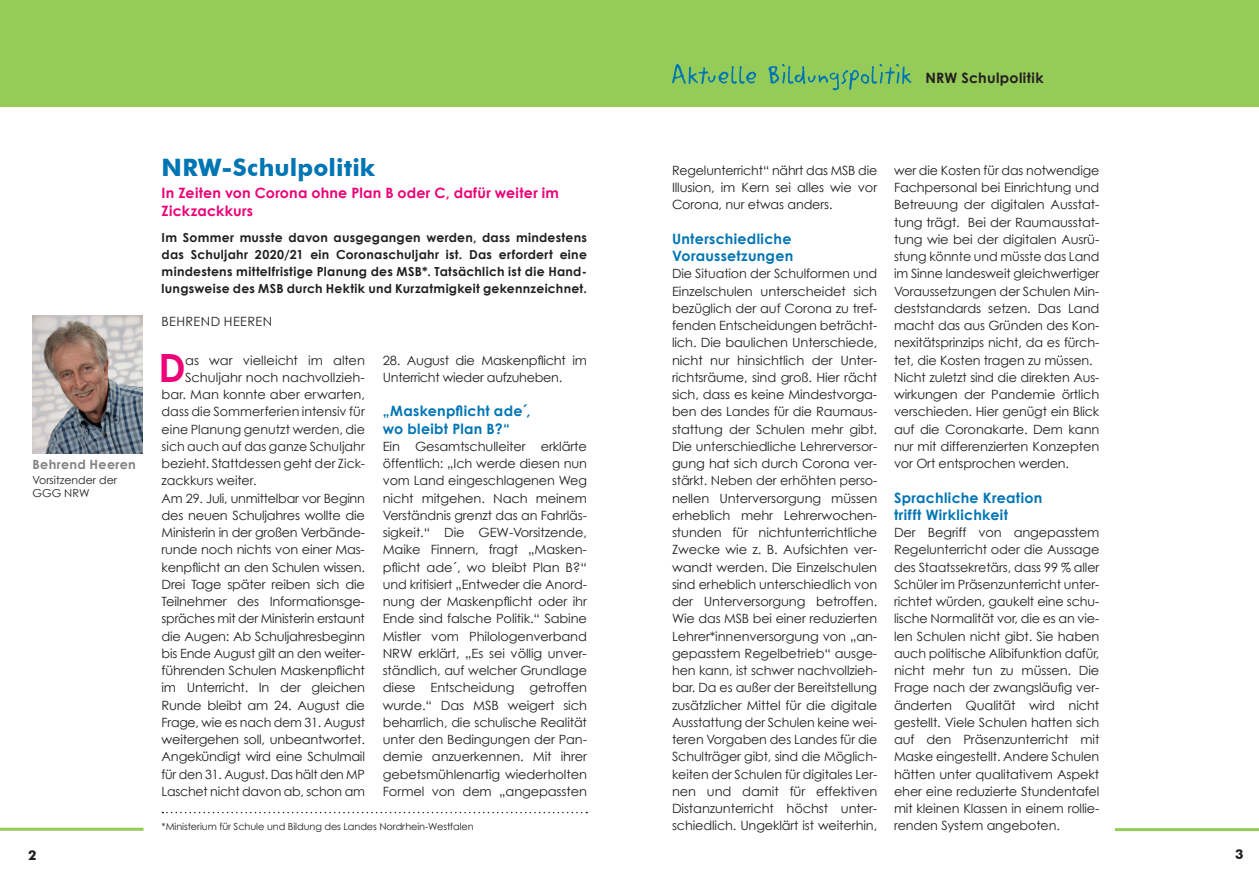
<style>
.page{position:relative;width:1259px;height:893px;background:#fff}
.page>*{position:absolute;margin:0;border:0;box-sizing:border-box;transform-origin:0 0}
.t1{font:700 39px "Century Gothic";color:#ed0277}
.t2{font:700 24px "Futura BT";letter-spacing:.005em;color:#0075b4}
.t3{font:700 14.25px/17.2px "Century Gothic";letter-spacing:.02em;color:#0075b4}
.t4{font:700 14.25px/18px "Century Gothic";letter-spacing:.015em;color:#ed0277}
.t5{font:700 14.25px "Century Gothic";letter-spacing:.025em;color:#231f20}
.t6{font:700 13.5px "Futura BT";color:#231f20}
.t7{font:12.75px/17.2px "Century Gothic";letter-spacing:-.01em;color:#231f20;text-align:justify}
.t8{font:12.75px "Century Gothic";letter-spacing:.03em;color:#231f20}
.t9{font:700 12.75px "Century Gothic";letter-spacing:.02em;color:#808285}
.t10{font:700 12.45px/17.2px "Century Gothic";letter-spacing:.02em;color:#231f20;text-align:justify}
.t11{font:10.95px/12.8px "Century Gothic";color:#231f20}
.t12{font:9.75px "Century Gothic";letter-spacing:-.01em;color:#231f20}
</style>
<div class="page">
<div style="left:0;top:0;width:1259px;height:107px;background:#95cb58"></div>
<hr style="left:0;top:828px;width:144px;height:3px;background:#95cb58">
<hr style="left:1115px;top:828px;width:144px;height:3px;background:#95cb58">
<svg style="left:672px;top:64px;width:239px;height:26px"></svg>
<img style="left:33px;top:315px;width:110px;height:138px">
<svg style="left:162px;top:812px;width:425px;height:1px"></svg>
<p class="t9" style="left:33px;top:456px;width:105px">Behrend Heeren</p>
<p class="t11" style="left:33px;top:473px;width:86px">Vorsitzender der<br>GGG NRW</p>
<h2 class="t2" style="left:162px;top:152px;width:215px">NRW-Schulpolitik</h2>
<p class="t4" style="left:162px;top:183px;width:399px">In Zeiten von Corona ohne Plan B oder C, dafür weiter im<br>Zickzackkurs</p>
<p class="t10" style="left:162px;top:228px;width:427px">Im Sommer musste davon ausgegangen werden, dass mindestens das Schuljahr 2020/21 ein Coronaschuljahr ist. Das erfordert eine mindestens mittelfristige Planung des MSB*. Tatsächlich ist die Hand&shy;lungsweise des MSB durch Hektik und Kurzatmigkeit gekennzeichnet.</p>
<p class="t8" style="left:162px;top:313px;width:112px">BEHREND HEEREN</p>
<h1 class="t1" style="left:158px;top:343px;width:29px">D</h1>
<p class="t7" style="left:185px;top:351px;width:181px">as war vielleicht im alten</p>
<p class="t7" style="left:383px;top:351px;width:206px">28. August die Maskenpflicht im<br>Unterricht wieder aufzuheben.</p>
<p class="t3" style="left:383px;top:402px;width:149px">„Maskenpflicht ade´, wo bleibt Plan B?“</p>
<p class="t7" style="left:383px;top:437px;width:206px">Ein Gesamtschulleiter erklärte öffentlich: „Ich werde diesen nun vom Land eingeschlagenen Weg nicht mitgehen. Nach meinem Verständnis grenzt das an Fahrläs&shy;sigkeit.“ Die GEW-Vorsitzende, Maike Finnern, fragt „Masken&shy;pflicht ade´, wo bleibt Plan B?“ und kritisiert „Entweder die Anord&shy;nung der Maskenpflicht oder ihr Ende sind falsche Politik.“ Sabine Mistler vom Philologenverband NRW erklärt, „Es sei völlig unver&shy;ständlich, auf welcher Grundlage diese Entscheidung getroffen wurde.“ Das MSB weigert sich beharrlich, die schulische Realität unter den Bedingungen der Pan&shy;demie anzuerkennen. Mit ihrer gebetsmühlenartig wiederholten Formel von dem „angepassten</p>
<p class="t7" style="left:185px;top:368px;width:181px">Schuljahr noch nachvollzieh-</p>
<p class="t7" style="left:162px;top:386px;width:205px">bar. Man konnte aber erwarten,</p>
<p class="t7" style="left:162px;top:403px;width:205px">dass die Sommerferien intensiv für</p>
<p class="t7" style="left:162px;top:420px;width:205px">eine Planung genutzt werden, die</p>
<p class="t7" style="left:162px;top:437px;width:205px">sich auch auf das ganze Schuljahr</p>
<p class="t7" style="left:162px;top:455px;width:205px">bezieht. Stattdessen geht der Zick-</p>
<p class="t7" style="left:162px;top:472px;width:96px">zackkurs weiter.</p>
<p class="t7" style="left:162px;top:489px;width:205px">Am 29. Juli, unmittelbar vor Beginn</p>
<p class="t7" style="left:162px;top:506px;width:205px">des neuen Schuljahres wollte die</p>
<p class="t7" style="left:162px;top:524px;width:205px">Ministerin in der großen Verbände-</p>
<p class="t7" style="left:162px;top:541px;width:205px">runde noch nichts von einer Mas-</p>
<p class="t7" style="left:162px;top:558px;width:205px">kenpflicht an den Schulen wissen.</p>
<p class="t7" style="left:162px;top:575px;width:205px">Drei Tage später reiben sich die</p>
<p class="t7" style="left:162px;top:593px;width:205px">Teilnehmer des Informationsge-</p>
<p class="t7" style="left:162px;top:610px;width:205px">spräches mit der Ministerin erstaunt</p>
<p class="t7" style="left:162px;top:627px;width:205px">die Augen: Ab Schuljahresbeginn</p>
<p class="t7" style="left:162px;top:644px;width:205px">bis Ende August gilt an den weiter-</p>
<p class="t7" style="left:162px;top:662px;width:205px">führenden Schulen Maskenpflicht</p>
<p class="t7" style="left:162px;top:679px;width:205px">im Unterricht. In der gleichen</p>
<p class="t7" style="left:162px;top:696px;width:205px">Runde bleibt am 24. August die</p>
<p class="t7" style="left:162px;top:713px;width:205px">Frage, wie es nach dem 31. August</p>
<p class="t7" style="left:162px;top:731px;width:205px">weitergehen soll, unbeantwortet.</p>
<p class="t7" style="left:162px;top:748px;width:205px">Angekündigt wird eine Schulmail</p>
<p class="t7" style="left:162px;top:765px;width:205px">für den 31. August. Das hält den MP</p>
<p class="t7" style="left:162px;top:782px;width:205px">Laschet nicht davon ab, schon am</p>
<p class="t12" style="left:162px;top:821px;width:314px">*Ministerium für Schule und Bildung des Landes Nordrhein-Westfalen</p>
<p class="t5" style="left:925px;top:69px;width:120px">NRW Schulpolitik</p>
<p class="t7" style="left:672px;top:161px;width:207px">Regelunterricht“ nährt das MSB die Illusion, im Kern sei alles wie vor Corona, nur etwas anders.</p>
<p class="t3" style="left:672px;top:230px;width:123px">Unterschiedliche<br>Voraussetzungen</p>
<p class="t7" style="left:672px;top:265px;width:207px">Die Situation der Schulformen und Einzelschulen unterscheidet sich bezüglich der auf Corona zu tref&shy;fenden Entscheidungen beträcht&shy;lich. Die baulichen Unterschiede, nicht nur hinsichtlich der Unter&shy;richtsräume, sind groß. Hier rächt sich, dass es keine Mindestvorga&shy;ben des Landes für die Raumaus&shy;stattung der Schulen mehr gibt.<br>Die unterschiedliche Lehrerversor&shy;gung hat sich durch Corona ver&shy;stärkt. Neben der erhöhten perso&shy;nellen Unterversorgung müssen erheblich mehr Lehrerwochen&shy;stunden für nichtunterrichtliche Zwecke wie z. B. Aufsichten ver&shy;wandt werden. Die Einzelschulen sind erheblich unterschiedlich von der Unterversorgung betroffen.<br>Wie das MSB bei einer reduzierten Lehrer*innenversorgung von „an&shy;gepasstem Regelbetrieb“ ausge&shy;hen kann, ist schwer nachvollzieh&shy;bar. Da es außer der Bereitstellung zusätzlicher Mittel für die digitale Ausstattung der Schulen keine wei&shy;teren Vorgaben des Landes für die Schulträger gibt, sind die Möglich&shy;keiten der Schulen für digitales Ler&shy;nen und damit für effektiven Distanzunterricht höchst unter&shy;schiedlich. Ungeklärt ist weiterhin,</p>
<p class="t7" style="left:894px;top:161px;width:207px;text-align:left">wer die Kosten für das notwendige Fachpersonal bei Einrichtung und Betreuung der digitalen Ausstat&shy;tung trägt. Bei der Raumausstat&shy;tung wie bei der digitalen Ausrü&shy;stung könnte und müsste das Land im Sinne landesweit gleichwertiger Voraussetzungen der Schulen Min&shy;deststandards setzen. Das Land macht das aus Gründen des Kon&shy;nexitätsprinzips nicht, da es fürch&shy;tet, die Kosten tragen zu müssen.<br>Nicht zuletzt sind die direkten Aus&shy;wirkungen der Pandemie örtlich verschieden. Hier genügt ein Blick auf die Coronakarte. Dem kann nur mit differenzierten Konzepten vor Ort entsprochen werden.</p>
<p class="t3" style="left:894px;top:488px;width:150px">Sprachliche Kreation trifft Wirklichkeit</p>
<p class="t7" style="left:894px;top:524px;width:207px">Der Begriff von angepasstem Regelunterricht oder die Aussage des Staatssekretärs, dass 99 % aller Schüler im Präsenzunterricht unter&shy;richtet würden, gaukelt eine schu&shy;lische Normalität vor, die es an vie&shy;len Schulen nicht gibt. Sie haben auch politische Alibifunktion dafür, nicht mehr tun zu müssen. Die Frage nach der zwangsläufig ver&shy;änderten Qualität wird nicht gestellt. Viele Schulen hatten sich auf den Präsenzunterricht mit Maske eingestellt. Andere Schulen hätten unter qualitativem Aspekt eher eine reduzierte Stundentafel mit kleinen Klassen in einem rollie&shy;renden System angeboten.</p>
<p class="t6" style="left:28px;top:847px;width:10px">2</p>
<p class="t6" style="left:1235px;top:846px;width:10px">3</p>
</div>
